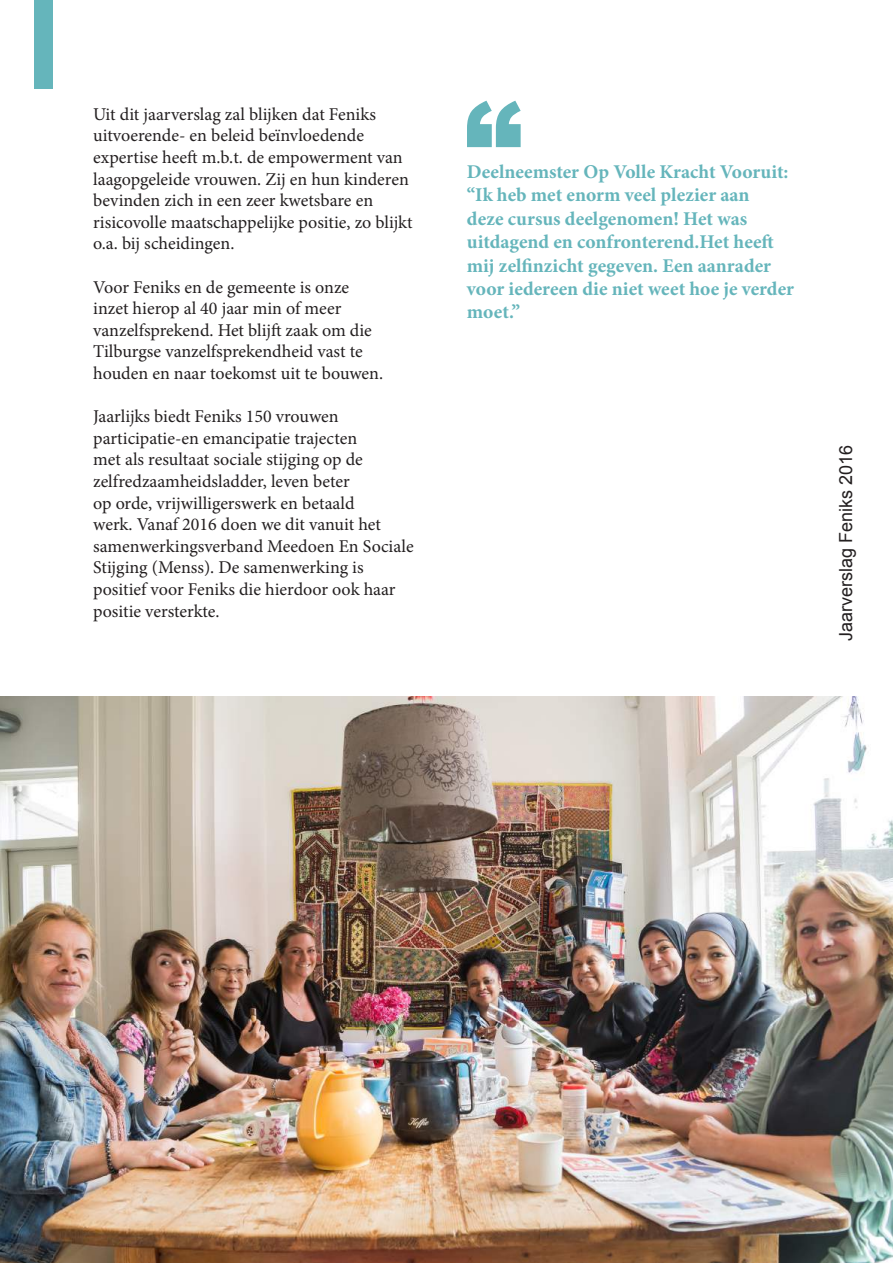
<style>
.page{position:relative;width:893px;height:1263px;background:#fff}
.page>*{position:absolute;margin:0;border:0;box-sizing:border-box;transform-origin:0 0}
.t1{font:900 116.55px "Arial";color:#65b5bb}
.t2{font:700 19.5px/23.4px "Minion Pro";color:#65b5bb}
.t3{font:18px/21.6px "Minion Pro";color:#231f20}
.t4{font:18px "Arial";color:#231f20}
</style>
<div class="page">
<div style="left:34px;top:0;width:18px;height:89px;background:#65b5bb"></div>
<img style="left:0;top:697px;width:893px;height:566px">
<p class="t3" style="left:93px;top:103px;width:321px">Uit dit jaarverslag zal blijken dat Feniks uitvoerende- en beleid beïnvloedende expertise heeft m.b.t. de empowerment van laagopgeleide vrouwen. Zij en hun kinderen bevinden zich in een zeer kwetsbare en risicovolle maatschappelijke positie, zo blijkt o.a. bij scheidingen.</p>
<p class="t3" style="left:93px;top:276px;width:292px">Voor Feniks en de gemeente is onze inzet hierop al 40 jaar min of meer vanzelfsprekend. Het blijft zaak om die Tilburgse vanzelfsprekendheid vast te houden en naar toekomst uit te bouwen.</p>
<p class="t3" style="left:93px;top:406px;width:322px">Jaarlijks biedt Feniks 150 vrouwen participatie-en emancipatie trajecten<br>met als resultaat sociale stijging op de zelfredzaamheidsladder, leven beter<br>op orde, vrijwilligerswerk en betaald<br>werk. Vanaf 2016 doen we dit vanuit het samenwerkingsverband Meedoen En Sociale Stijging (Menss). De samenwerking is positief voor Feniks die hierdoor ook haar positie versterkte.</p>
<h1 class="t1" style="left:464px;top:59px;width:60px">“</h1>
<p class="t2" style="left:467px;top:160px;width:329px">Deelneemster Op Volle Kracht Vooruit: “Ik heb met enorm veel plezier aan<br>deze cursus deelgenomen! Het was uitdagend en confronterend.Het heeft mij zelfinzicht gegeven. Een aanrader voor iedereen die niet weet hoe je verder moet.”</p>
<p class="t4" style="left:834px;top:641px;width:198px;rotate:-90deg">Jaarverslag Feniks 2016</p>
</div>
